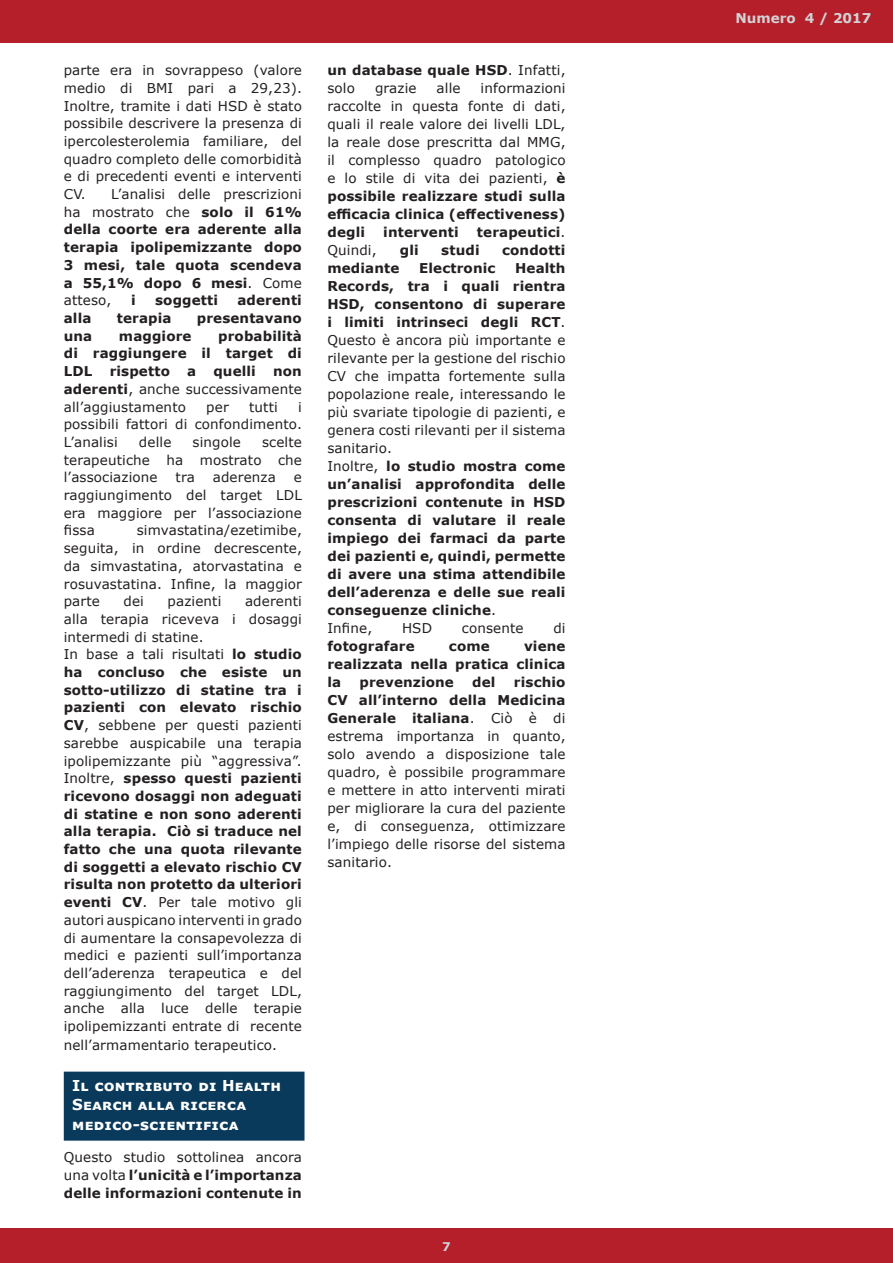
<style>
.page{position:relative;width:893px;height:1263px;background:#fff}
.page>*{position:absolute;margin:0;border:0;box-sizing:border-box;transform-origin:0 0}
.titolo_sezione_bianc{font:700 15px/19.5px "Verdana";letter-spacing:.01em;color:#fff}
.TXT_PARAGRAFO{font:13.5px/17.7px "Verdana";letter-spacing:.01em;color:#231f20;text-align:justify}
.TXT_PARAGRAFO-2{font:700 13.5px/18px "Verdana";letter-spacing:.01em;color:#231f20;text-align:justify}
.t1{font:700 13.5px "Verdana";color:#d1d2d4}
.COLONNA_DESTRA{font:700 12px "Verdana";color:#d1d2d4}
.s1{font-weight:700}
.s2{font-weight:400}
</style>
<div class="page">
<div style="left:0;top:0;width:893px;height:43px;background:#b41f2a"></div>
<div style="left:0;top:1228px;width:893px;height:35px;background:#b41f2a"></div>
<div style="left:64px;top:1071px;width:240px;height:69px;background:#09395b"></div>
<p class="TXT_PARAGRAFO" style="left:64px;top:61px;width:240px">parte era in sovrappeso (valore medio di BMI pari a 29,23).<br>Inoltre, tramite i dati HSD è stato possibile descrivere la presenza di ipercolesterolemia familiare, del quadro completo delle comorbidità e di precedenti eventi e interventi CV. L’analisi delle prescrizioni ha mostrato che <span class="s1">solo il 61% della coorte era aderente alla terapia ipolipemizzante dopo 3 mesi, tale quota scendeva a 55,1% dopo 6 mesi</span>. Come atteso,</p>
<p class="TXT_PARAGRAFO-2" style="left:131px;top:291px;width:6px">i</p>
<p class="TXT_PARAGRAFO-2" style="left:155px;top:291px;width:64px">soggetti</p>
<p class="TXT_PARAGRAFO-2" style="left:237px;top:291px;width:66px">aderenti</p>
<p class="TXT_PARAGRAFO-2" style="left:64px;top:309px;width:29px">alla</p>
<p class="TXT_PARAGRAFO-2" style="left:117px;top:309px;width:56px">terapia</p>
<p class="TXT_PARAGRAFO-2" style="left:197px;top:309px;width:107px">presentavano</p>
<p class="TXT_PARAGRAFO-2" style="left:64px;top:326px;width:30px">una</p>
<p class="TXT_PARAGRAFO-2" style="left:119px;top:326px;width:74px">maggiore</p>
<p class="TXT_PARAGRAFO-2" style="left:64px;top:327px;width:240px;text-indent:154px">probabilità di raggiungere il target di LDL</p>
<p class="TXT_PARAGRAFO-2" style="left:110px;top:362px;width:62px">rispetto</p>
<p class="TXT_PARAGRAFO-2" style="left:187px;top:362px;width:11px">a</p>
<p class="TXT_PARAGRAFO-2" style="left:213px;top:362px;width:44px">quelli</p>
<p class="TXT_PARAGRAFO" style="left:64px;top:362px;width:240px;text-indent:209px"><span class="s1">non aderenti</span>, anche successivamente all’aggiustamento</p>
<p class="TXT_PARAGRAFO" style="left:64px;top:398px;width:240px;text-indent:234px">i possibili fattori di confondimento.<br>L’analisi</p>
<p class="TXT_PARAGRAFO" style="left:206px;top:398px;width:24px">per</p>
<p class="TXT_PARAGRAFO" style="left:249px;top:398px;width:30px">tutti</p>
<p class="TXT_PARAGRAFO" style="left:64px;top:433px;width:240px;text-indent:198px">scelte terapeutiche ha mostrato che l’associazione</p>
<p class="TXT_PARAGRAFO" style="left:139px;top:433px;width:34px">delle</p>
<p class="TXT_PARAGRAFO" style="left:192px;top:433px;width:50px">singole</p>
<p class="TXT_PARAGRAFO" style="left:176px;top:468px;width:21px">tra</p>
<p class="TXT_PARAGRAFO" style="left:213px;top:468px;width:65px">aderenza</p>
<p class="TXT_PARAGRAFO" style="left:64px;top:468px;width:240px;text-indent:230px">e raggiungimento del target LDL era maggiore per l’associazione fissa</p>
<p class="TXT_PARAGRAFO" style="left:64px;top:521px;width:240px;text-indent:73px">simvastatina/ezetimibe, seguita, in ordine decrescente, da simvastatina, atorvastatina e rosuvastatina. Infine, la maggior parte</p>
<p class="TXT_PARAGRAFO" style="left:64px;top:592px;width:240px;text-indent:181px">aderenti alla terapia riceveva i dosaggi intermedi di statine.</p>
<p class="TXT_PARAGRAFO" style="left:64px;top:645px;width:240px">In base a tali risultati <span class="s1">lo studio ha concluso che esiste un sotto-utilizzo di statine tra i pazienti con elevato rischio CV</span>, sebbene per questi pazienti sarebbe auspicabile una terapia ipolipemizzante più “aggressiva”.<br>Inoltre, <span class="s1">spesso questi pazienti ricevono dosaggi non adeguati di statine e non sono aderenti alla terapia. Ciò si traduce nel fatto che una quota rilevante di soggetti a elevato rischio CV risulta non protetto da ulteriori eventi CV</span>. Per tale motivo gli autori auspicano interventi in grado di aumentare la consapevolezza di medici e pazienti sull’importanza dell’aderenza terapeutica e del raggiungimento del target LDL, anche alla luce delle terapie ipolipemizzanti entrate di recente nell’armamentario terapeutico.</p>
<p class="titolo_sezione_bianc" style="left:72px;top:1075px;width:210px">Il contributo di Health<br>Search alla ricerca medico-scientifica</p>
<p class="TXT_PARAGRAFO-2" style="left:64px;top:1148px;width:240px"><span class="s2">Questo studio sottolinea ancora una volta</span> l’unicità e l’importanza delle informazioni contenute in</p>
<p class="TXT_PARAGRAFO" style="left:124px;top:592px;width:22px">dei</p>
<p class="TXT_PARAGRAFO" style="left:168px;top:592px;width:55px">pazienti</p>
<p class="TXT_PARAGRAFO-2" style="left:327px;top:61px;width:240px">un database quale HSD<span class="s2">. Infatti, solo</span></p>
<p class="TXT_PARAGRAFO" style="left:327px;top:79px;width:240px;text-indent:153px">informazioni raccolte in questa fonte di dati, quali il reale valore dei livelli LDL, la reale dose prescritta dal MMG, il complesso quadro patologico e lo stile di vita dei pazienti, <span class="s1">è possibile realizzare studi sulla efficacia clinica (effectiveness) degli</span></p>
<p class="TXT_PARAGRAFO" style="left:375px;top:79px;width:43px">grazie</p>
<p class="TXT_PARAGRAFO" style="left:437px;top:79px;width:25px">alle</p>
<p class="TXT_PARAGRAFO-2" style="left:383px;top:223px;width:77px">interventi</p>
<p class="TXT_PARAGRAFO-2" style="left:477px;top:223px;width:90px">terapeutici<span class="s2">.</span></p>
<p class="TXT_PARAGRAFO" style="left:327px;top:241px;width:51px">Quindi,</p>
<p class="TXT_PARAGRAFO-2" style="left:400px;top:241px;width:20px">gli</p>
<p class="TXT_PARAGRAFO-2" style="left:441px;top:241px;width:40px">studi</p>
<p class="TXT_PARAGRAFO-2" style="left:502px;top:241px;width:65px">condotti</p>
<p class="TXT_PARAGRAFO-2" style="left:327px;top:259px;width:73px">mediante</p>
<p class="TXT_PARAGRAFO-2" style="left:419px;top:259px;width:78px">Electronic</p>
<p class="TXT_PARAGRAFO" style="left:327px;top:259px;width:240px;text-indent:188px"><span class="s1">Health Records, tra i quali rientra HSD, consentono di superare i limiti intrinseci degli RCT</span>.<br>Questo è ancora più importante e rilevante per la gestione del rischio CV che impatta fortemente sulla popolazione reale, interessando le più svariate tipologie di pazienti, e genera costi rilevanti per il sistema sanitario.</p>
<p class="TXT_PARAGRAFO-2" style="left:327px;top:457px;width:240px"><span class="s2">Inoltre,</span> lo studio mostra come un’analisi approfondita delle prescrizioni contenute in HSD consenta di valutare il reale impiego dei farmaci da parte dei pazienti e, quindi, permette di avere una stima attendibile dell’aderenza e delle sue reali conseguenze cliniche<span class="s2">.</span></p>
<p class="TXT_PARAGRAFO" style="left:327px;top:619px;width:46px">Infine,</p>
<p class="TXT_PARAGRAFO" style="left:402px;top:619px;width:32px">HSD</p>
<p class="TXT_PARAGRAFO" style="left:462px;top:619px;width:63px">consente</p>
<p class="TXT_PARAGRAFO" style="left:553px;top:619px;width:14px">di</p>
<p class="TXT_PARAGRAFO-2" style="left:327px;top:637px;width:89px">fotografare</p>
<p class="TXT_PARAGRAFO-2" style="left:449px;top:637px;width:42px">come</p>
<p class="TXT_PARAGRAFO-2" style="left:327px;top:637px;width:240px;text-indent:197px">viene realizzata nella pratica clinica la</p>
<p class="TXT_PARAGRAFO" style="left:327px;top:673px;width:240px;text-indent:187px"><span class="s1">rischio CV all’interno della Medicina Generale italiana</span>. Ciò è di estrema importanza in quanto, solo avendo a disposizione tale quadro, è possibile programmare e mettere in atto interventi mirati per migliorare la cura del paziente e, di conseguenza, ottimizzare l’impiego delle risorse del sistema sanitario.</p>
<p class="TXT_PARAGRAFO-2" style="left:360px;top:673px;width:96px">prevenzione</p>
<p class="TXT_PARAGRAFO-2" style="left:472px;top:673px;width:25px">del</p>
<p class="COLONNA_DESTRA" style="left:442px;top:1238px;width:10px">7</p>
<p class="t1" style="left:735px;top:9px;width:138px">Numero 4 / 2017</p>
</div>
